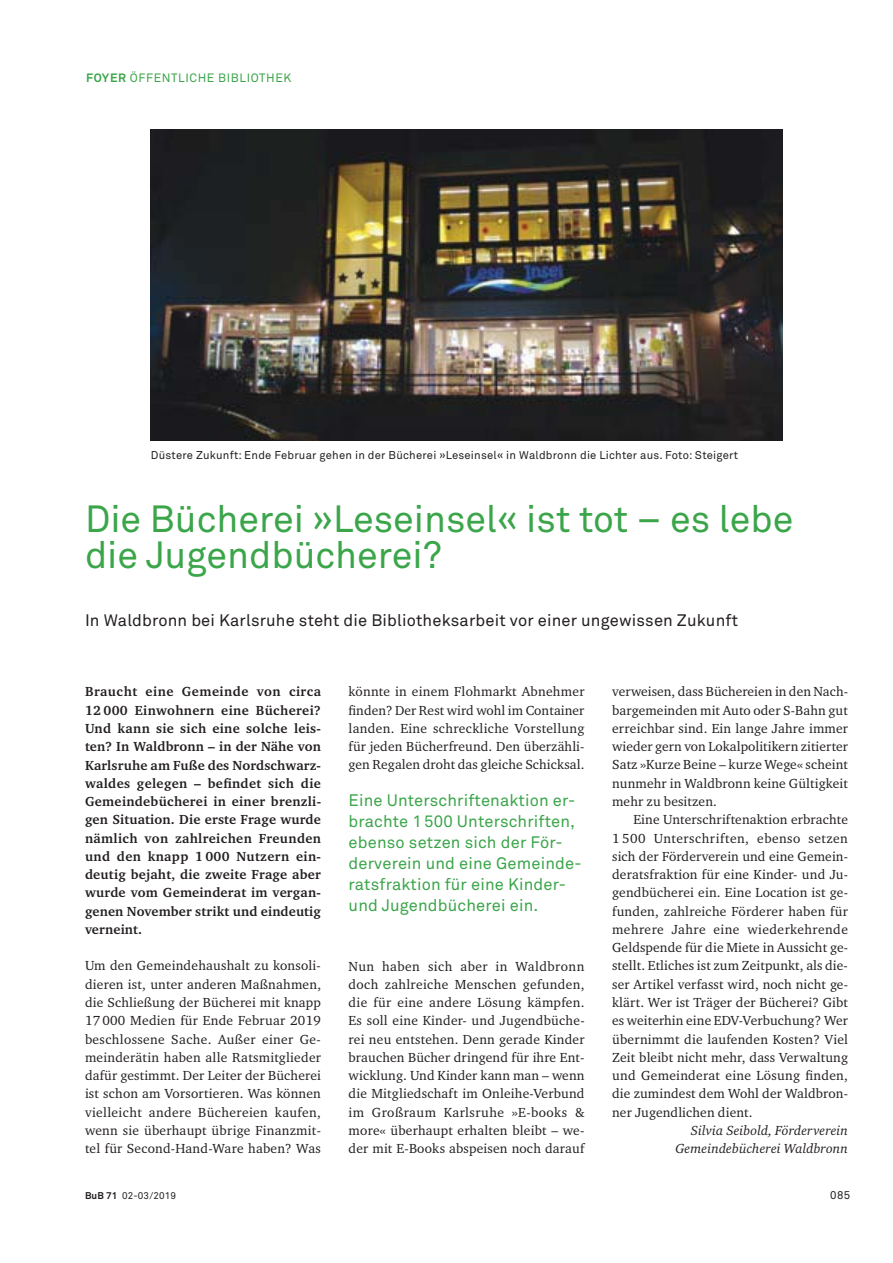
<style>
.page{position:relative;width:893px;height:1263px;background:#fff}
.page>*{position:absolute;margin:0;border:0;box-sizing:border-box;transform-origin:0 0}
.t1{font:37.5px/36.6px "Akkurat Pro Regular 2";color:#3ba54a}
.t2{font:16.5px/21px "Akkurat Pro Regular 2";letter-spacing:.01em;color:#3ba54a}
.t3{font:16.5px "Akkurat Pro Regular 2";letter-spacing:.01em;color:#231f20}
.t4{font:13.5px/18.3px "Charter ITC Pro";letter-spacing:.01em;color:#231f20;text-align:justify}
.t5{font:700 13.5px/18.3px "Charter ITC Pro";letter-spacing:.01em;color:#231f20;text-align:justify}
.t6{font:italic 13.5px/18.3px "Charter ITC Pro";letter-spacing:.01em;color:#231f20;text-align:right}
.t7{font:12px "Akkurat Pro Regular 2";letter-spacing:.05em;color:#3ba54a}
.t8{font:11.25px "Akkurat Pro Regular 2";letter-spacing:.02em;color:#231f20}
.t9{font:9.75px "Akkurat Pro";letter-spacing:.01em;color:#231f20}
.s1{font-family:"Akkurat Pro Bold 2"}
.s2{font-weight:700}
</style>
<div class="page">
<img style="left:151px;top:130px;width:631px;height:311px">
<p class="t7" style="left:86px;top:74px;width:207px"><span class="s1">FOYER</span> ÖFFENTLICHE BIBLIOTHEK</p>
<p class="t8" style="left:151px;top:451px;width:589px">Düstere Zukunft: Ende Februar gehen in der Bücherei »Leseinsel« in Waldbronn die Lichter aus. Foto: Steigert</p>
<h1 class="t1" style="left:85px;top:505px;width:710px">Die Bücherei »Leseinsel« ist tot – es lebe die Jugendbücherei?</h1>
<p class="t3" style="left:85px;top:614px;width:654px">In Waldbronn bei Karlsruhe steht die Bibliotheksarbeit vor einer ungewissen Zukunft</p>
<p class="t5" style="left:85px;top:683px;width:238px">Braucht eine Gemeinde von circa 12 000 Einwohnern eine Bücherei?<br>Und kann sie sich eine solche leis&shy;ten? In Waldbronn – in der Nähe von Karlsruhe am Fuße des Nordschwarz&shy;waldes gelegen – befindet sich die Gemeindebücherei in einer brenzli&shy;gen Situation. Die erste Frage wurde nämlich von zahlreichen Freunden und den knapp 1 000 Nutzern ein&shy;deutig bejaht, die zweite Frage aber wurde vom Gemeinderat im vergan&shy;genen November strikt und eindeutig verneint.</p>
<p class="t4" style="left:85px;top:957px;width:238px">Um den Gemeindehaushalt zu konsoli&shy;dieren ist, unter anderen Maßnahmen, die Schließung der Bücherei mit knapp 17 000 Medien für Ende Februar 2019 beschlossene Sache. Außer einer Ge&shy;meinderätin haben alle Ratsmitglieder dafür gestimmt. Der Leiter der Bücherei ist schon am Vorsortieren. Was können vielleicht andere Büchereien kaufen, wenn sie überhaupt übrige Finanzmit&shy;tel für Second-Hand-Ware haben? Was</p>
<p class="t4" style="left:349px;top:683px;width:238px">könnte in einem Flohmarkt Abnehmer finden? Der Rest wird wohl im Container landen. Eine schreckliche Vorstellung für jeden Bücherfreund. Den überzähli&shy;gen Regalen droht das gleiche Schicksal.</p>
<p class="t2" style="left:349px;top:792px;width:234px">Eine Unterschriftenaktion er&shy;brachte 1 500 Unterschriften, ebenso setzen sich der För&shy;derverein und eine Gemeinde&shy;ratsfraktion für eine Kinder&shy;und Jugendbücherei ein.</p>
<p class="t4" style="left:349px;top:957px;width:238px">Nun haben sich aber in Waldbronn doch zahlreiche Menschen gefunden, die für eine andere Lösung kämpfen.<br>Es soll eine Kinder- und Jugendbüche&shy;rei neu entstehen. Denn gerade Kinder brauchen Bücher dringend für ihre Ent&shy;wicklung. Und Kinder kann man – wenn die Mitgliedschaft im Onleihe-Verbund im Großraum Karlsruhe »E-books &amp; more« überhaupt erhalten bleibt – we&shy;der mit E-Books abspeisen noch darauf</p>
<p class="t4" style="left:612px;top:683px;width:237px">verweisen, dass Büchereien in den Nach&shy;bargemeinden mit Auto oder S-Bahn gut erreichbar sind. Ein lange Jahre immer wieder gern von Lokalpolitikern zitierter Satz »Kurze Beine – kurze Wege« scheint nunmehr in Waldbronn keine Gültigkeit mehr zu besitzen.</p>
<p class="t4" style="left:612px;top:811px;width:237px;text-indent:21px">Eine Unterschriftenaktion erbrachte 1 500 Unterschriften, ebenso setzen sich der Förderverein und eine Gemein&shy;deratsfraktion für eine Kinder- und Ju&shy;gendbücherei ein. Eine Location ist ge&shy;funden, zahlreiche Förderer haben für mehrere Jahre eine wiederkehrende Geldspende für die Miete in Aussicht ge&shy;stellt. Etliches ist zum Zeitpunkt, als die&shy;ser Artikel verfasst wird, noch nicht ge&shy;klärt. Wer ist Träger der Bücherei? Gibt es weiterhin eine EDV-Verbuchung? Wer übernimmt die laufenden Kosten? Viel Zeit bleibt nicht mehr, dass Verwaltung und Gemeinderat eine Lösung finden, die zumindest dem Wohl der Waldbron&shy;ner Jugendlichen dient.</p>
<p class="t6" style="left:675px;top:1121px;width:174px">Silvia Seibold, Förderverein<br>Gemeindebücherei Waldbronn</p>
<p class="t9" style="left:85px;top:1190px;width:92px"><span class="s2">BuB 71</span> 02-03/2019</p>
<p class="t8" style="left:830px;top:1191px;width:21px">085</p>
</div>
